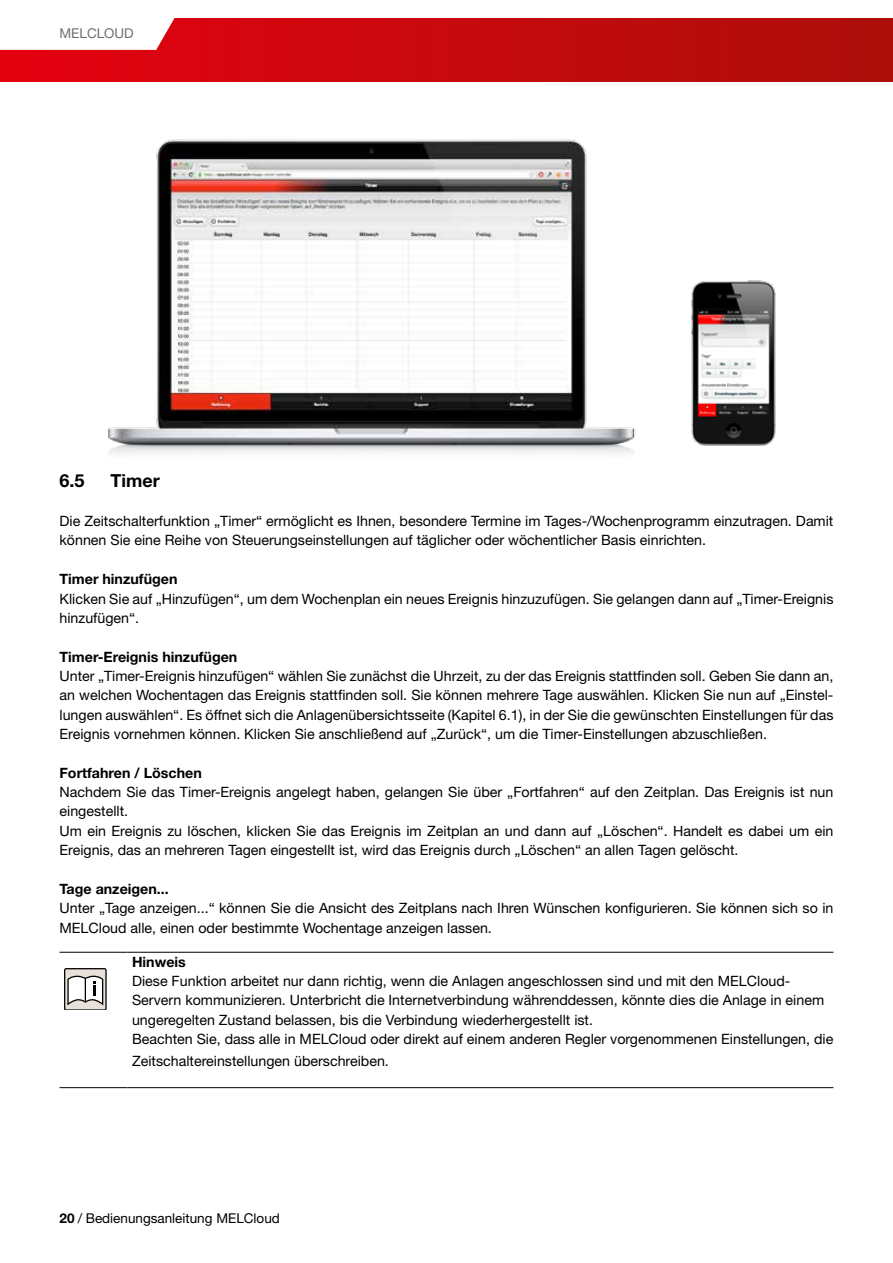
<style>
.page{position:relative;width:893px;height:1263px;background:#fff}
.page>*{position:absolute;margin:0;border:0;box-sizing:border-box;transform-origin:0 0}
.t1{font:700 18px "Helvetica Neue LT Pro";color:#000}
.t2{font:14.25px/19.4px "Helvetica Neue LT Pro";color:#000}
.t3{font:700 14.25px "Helvetica Neue LT Pro";color:#000}
.t4{font:13.5px "Helvetica Neue LT Pro";color:#000}
.t5{font:13.5px "Helvetica Neue LT Pro";color:#6f6f6e}
.s1{font-weight:700}
</style>
<div class="page">
<div style="left:0;top:18px;width:893px;height:63px;background:linear-gradient(to right,#e40110,#ac0f0b)"></div>
<svg style="left:0;top:18px;width:176px;height:32px"></svg>
<hr style="left:60px;top:952px;width:68px;height:1px;background:#000">
<hr style="left:128px;top:952px;width:705px;height:1px;background:#000">
<hr style="left:60px;top:1087px;width:68px;height:1px;background:#000">
<hr style="left:128px;top:1087px;width:705px;height:1px;background:#000">
<svg style="left:64px;top:968px;width:43px;height:42px"></svg>
<img style="left:108px;top:139px;width:528px;height:315px">
<img style="left:691px;top:280px;width:85px;height:165px">
<p class="t5" style="left:60px;top:25px;width:76px">MELCLOUD</p>
<p class="t1" style="left:60px;top:470px;width:27px">6.5</p>
<p class="t1" style="left:111px;top:470px;width:51px">Timer</p>
<p class="t2" style="left:60px;top:511px;width:775px">Die Zeitschalterfunktion „Timer“ ermöglicht es Ihnen, besondere Termine im Tages-/Wochenprogramm einzutragen. Damit können Sie eine Reihe von Steuerungseinstellungen auf täglicher oder wöchentlicher Basis einrichten.</p>
<p class="t3" style="left:60px;top:570px;width:119px">Timer hinzufügen</p>
<p class="t2" style="left:60px;top:588px;width:775px">Klicken Sie auf „Hinzufügen“, um dem Wochenplan ein neues Ereignis hinzuzufügen. Sie gelangen dann auf „Timer-Ereignis hinzufügen“.</p>
<p class="t3" style="left:60px;top:647px;width:179px">Timer-Ereignis hinzufügen</p>
<p class="t2" style="left:60px;top:666px;width:775px;text-align:justify">Unter „Timer-Ereignis hinzufügen“ wählen Sie zunächst die Uhrzeit, zu der das Ereignis stattfinden soll. Geben Sie dann an, an welchen Wochentagen das Ereignis stattfinden soll. Sie können mehrere Tage auswählen. Klicken Sie nun auf „Einstel&shy;lungen auswählen“. Es öffnet sich die Anlagenübersichtsseite (Kapitel 6.1), in der Sie die gewünschten Einstellungen für das Ereignis vornehmen können. Klicken Sie anschließend auf „Zurück“, um die Timer-Einstellungen abzuschließen.</p>
<p class="t3" style="left:60px;top:764px;width:144px">Fortfahren / Löschen</p>
<p class="t2" style="left:60px;top:782px;width:775px">Nachdem Sie das Timer-Ereignis angelegt haben, gelangen Sie über „Fortfahren“ auf den Zeitplan. Das Ereignis ist nun eingestellt.<br>Um ein Ereignis zu löschen, klicken Sie das Ereignis im Zeitplan an und dann auf „Löschen“. Handelt es dabei um ein Ereignis, das an mehreren Tagen eingestellt ist, wird das Ereignis durch „Löschen“ an allen Tagen gelöscht.</p>
<p class="t3" style="left:60px;top:880px;width:111px">Tage anzeigen...</p>
<p class="t2" style="left:60px;top:898px;width:775px">Unter „Tage anzeigen...“ können Sie die Ansicht des Zeitplans nach Ihren Wünschen konfigurieren. Sie können sich so in<br>MELCloud alle, einen oder bestimmte Wochentage anzeigen lassen.</p>
<p class="t3" style="left:132px;top:952px;width:55px">Hinweis</p>
<p class="t2" style="left:132px;top:971px;width:703px">Diese Funktion arbeitet nur dann richtig, wenn die Anlagen angeschlossen sind und mit den MELCloud-Servern kommunizieren. Unterbricht die Internetverbindung währenddessen, könnte dies die Anlage in einem ungeregelten Zustand belassen, bis die Verbindung wiederhergestellt ist.<br>Beachten Sie, dass alle in MELCloud oder direkt auf einem anderen Regler vorgenommenen Einstellungen, die</p>
<p class="t2" style="left:132px;top:1050px;width:258px">Zeitschaltereinstellungen überschreiben.</p>
<p class="t4" style="left:60px;top:1210px;width:222px"><span class="s1">20</span> / Bedienungsanleitung MELCloud</p>
</div>
